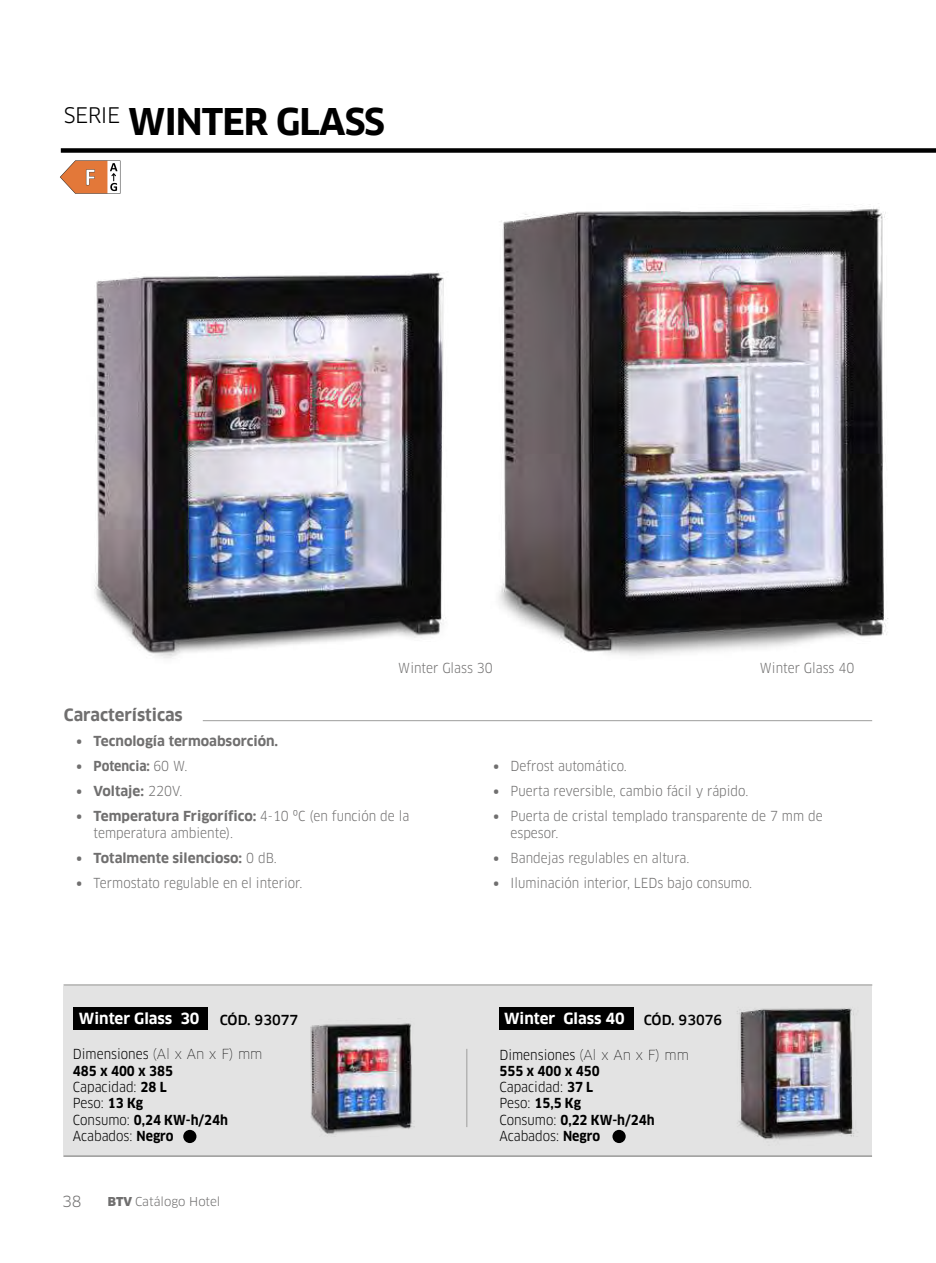
<style>
.page{position:relative;width:936px;height:1263px;background:#fff}
.page>*{position:absolute;margin:0;border:0;box-sizing:border-box;transform-origin:0 0}
.t1{font:700 36px "Clan Pro";letter-spacing:-.025em;color:#000}
.t2{font:700 16.5px "Clan Pro";color:#706f6f}
.t3{font:700 15px "Clan Pro";color:#fff}
.t4{font:15px "Clan Pro";color:#706f6f}
.t5{font:13.5px/16.5px "Clan Pro Narr";color:#706f6f}
.t6{font:13.5px/16.2px "Clan Pro Narr";color:#000}
.t7{font:700 13.5px "Clan Pro";color:#706f6f}
.t8{font:500 13.5px "Clan Pro";color:#000}
.t9{font:700 13.5px "Clan Pro Narr";color:#706f6f}
.t10{font:12px "Clan Pro";color:#706f6f}
.s1{font-family:"Clan Pro"}
.s2{font-weight:400}
.s3{font-family:"Clan Pro Narr";font-weight:400}
.s4{font-family:"Clan Pro";font-weight:700}
.s5{font-family:"Clan Pro";font-weight:100}
.s6{font-weight:700}
.s7{font-weight:900}
</style>
<div class="page">
<div style="left:64px;top:985px;width:807px;height:172px;background:#e3e3e3"></div>
<hr style="left:64px;top:985px;width:808px;height:1px;background:#9d9d9c">
<hr style="left:64px;top:1155px;width:808px;height:1px;background:#9d9d9c">
<div style="left:61px;top:148px;width:874px;height:5px;background:#000"></div>
<svg style="left:60px;top:160px;width:60px;height:34px"></svg>
<img style="left:94px;top:272px;width:352px;height:386px">
<img style="left:310px;top:1023px;width:105px;height:111px">
<img style="left:737px;top:1008px;width:117px;height:132px">
<img style="left:499px;top:204px;width:389px;height:452px">
<hr style="left:203px;top:720px;width:669px;height:1px;background:#9d9d9c">
<hr style="left:64px;top:1156px;width:808px;height:1px;background:#9d9d9c">
<hr style="left:466px;top:1049px;width:1px;height:78px;background:#9d9d9c">
<div style="left:183px;top:1130px;width:13px;height:13px;background:#000;border-radius:50%"></div>
<div style="left:612px;top:1130px;width:13px;height:13px;background:#000;border-radius:50%"></div>
<div style="left:73px;top:1007px;width:134px;height:22px;background:#000"></div>
<div style="left:499px;top:1007px;width:135px;height:22px;background:#000"></div>
<h1 class="t1" style="left:64px;top:100px;width:322px"><sup>SERIE</sup> WINTER GLASS</h1>
<p class="t5" style="left:398px;top:660px;width:96px">Winter Glass 30</p>
<p class="t5" style="left:759px;top:660px;width:96px">Winter Glass 40</p>
<p class="t2" style="left:64px;top:705px;width:120px">Características</p>
<p class="t7" style="left:77px;top:733px;width:203px">• Tecnología termoabsorción.</p>
<p class="t9" style="left:77px;top:758px;width:113px"><span class="s1">•</span> Potencia: <span class="s2">60 W.</span></p>
<p class="t7" style="left:77px;top:783px;width:107px">• Voltaje: <span class="s3">220V.</span></p>
<p class="t7" style="left:77px;top:808px;width:334px">• Temperatura Frigorífico: <span class="s3">4-10 ºC (en función de la</span></p>
<p class="t5" style="left:94px;top:824px;width:141px">temperatura ambiente).</p>
<p class="t7" style="left:77px;top:850px;width:202px">• Totalmente silencioso: <span class="s3">0 dB.</span></p>
<p class="t5" style="left:77px;top:874px;width:227px"><span class="s4">•</span> Termostato regulable en el interior.</p>
<p class="t5" style="left:493px;top:758px;width:135px"><span class="s4">•</span> Defrost automático.</p>
<p class="t5" style="left:493px;top:783px;width:256px"><span class="s4">•</span> Puerta reversible, cambio fácil y rápido.</p>
<p class="t5" style="left:510px;top:808px;width:313px;text-indent:-17px"><span class="s4">•</span> Puerta de cristal templado transparente de 7 mm de espesor.</p>
<p class="t5" style="left:493px;top:849px;width:197px"><span class="s4">•</span> Bandejas regulables en altura.</p>
<p class="t5" style="left:493px;top:874px;width:260px"><span class="s4">•</span> Iluminación interior, LEDs bajo consumo.</p>
<p class="t3" style="left:79px;top:1010px;width:122px">Winter Glass 30</p>
<p class="t8" style="left:220px;top:1012px;width:80px">CÓD. 93077</p>
<p class="t3" style="left:504px;top:1010px;width:122px">Winter Glass 40</p>
<p class="t8" style="left:643px;top:1012px;width:80px">CÓD. 93076</p>
<p class="t6" style="left:73px;top:1046px;width:191px">Dimensiones <span class="s5">(Al x An x F) mm<br></span><span class="s6">485 x 400 x 385<br></span>Capacidad: <span class="s6">28 L<br></span>Peso: <span class="s6">13 Kg<br></span>Consumo: <span class="s6">0,24 KW-h/24h<br></span>Acabados: <span class="s6">Negro</span></p>
<p class="t6" style="left:499px;top:1046px;width:191px">Dimensiones <span class="s5">(Al x An x F) mm<br></span><span class="s6">555 x 400 x 450<br></span>Capacidad: <span class="s6">37 L<br></span>Peso: <span class="s6">15,5 Kg<br></span>Consumo: <span class="s6">0,22 KW-h/24h<br></span>Acabados: <span class="s6">Negro</span></p>
<p class="t4" style="left:62px;top:1193px;width:21px">38</p>
<p class="t10" style="left:108px;top:1195px;width:114px"><span class="s7">BTV</span> Catálogo Hotel</p>
</div>
